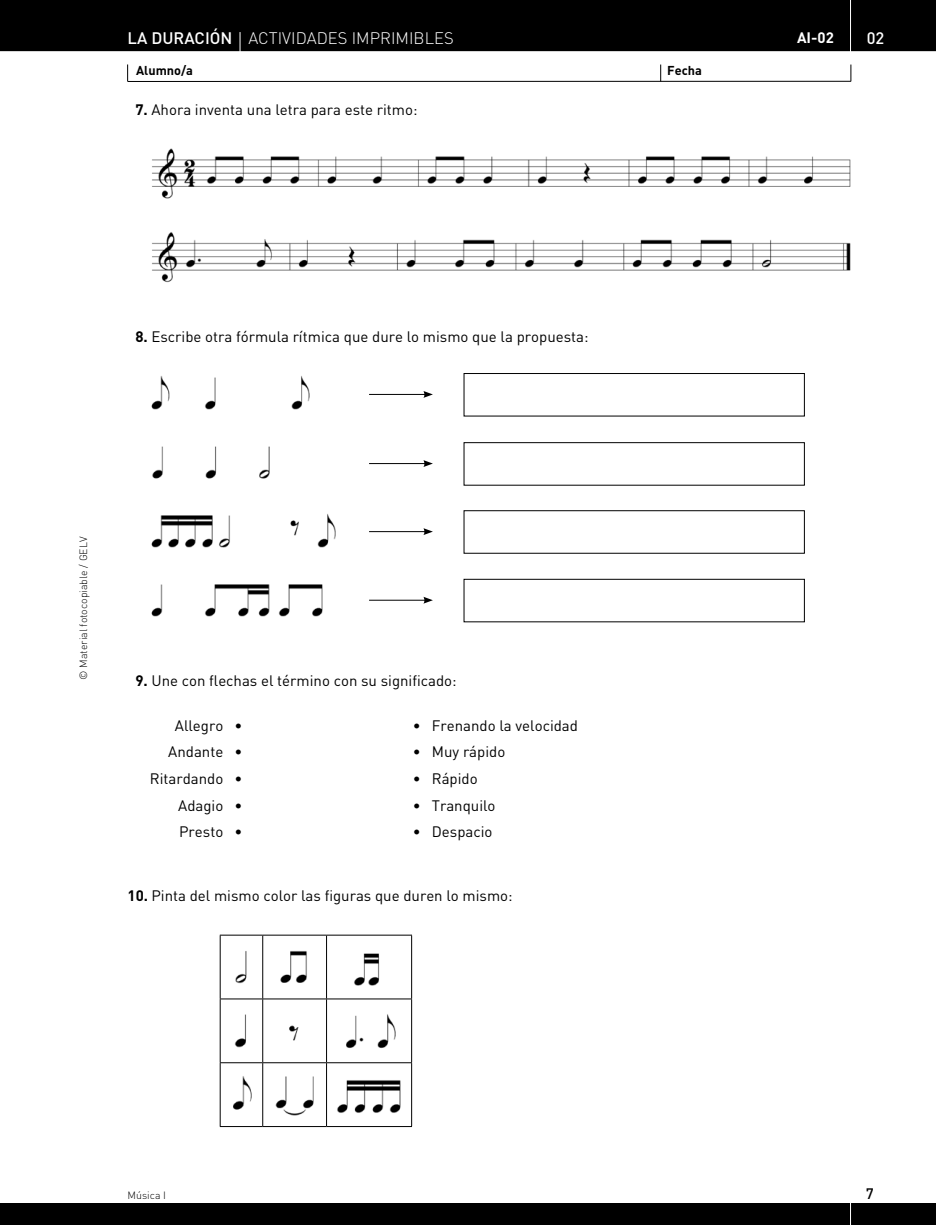
<style>
.page{position:relative;width:936px;height:1225px;background:#fff}
.page>*{position:absolute;margin:0;border:0;box-sizing:border-box;transform-origin:0 0}
.t1{font:300 16.5px "DIN";color:#fff}
.t2{font:500 16.5px "DIN";color:#fff}
.t3{font:15px "DIN";color:#000}
.t4{font:700 15px "DIN";color:#fff}
.t5{font:500 15px "DIN";color:#000}
.t6{font:700 12.75px "DIN";color:#000}
.t7{font:300 10.5px "DIN";color:#000}
.s1{font-weight:500}
.s2{font-weight:700}
</style>
<div class="page">
<div style="left:0;top:1203px;width:935px;height:22px;background:#000"></div>
<div style="left:0;top:0;width:935px;height:51px;background:#000"></div>
<hr style="left:850px;top:0;width:1px;height:52px;background:#fff">
<svg style="left:660px;top:65px;width:1px;height:16px"></svg>
<svg style="left:850px;top:65px;width:1px;height:16px"></svg>
<hr style="left:128px;top:81px;width:722px;height:1px;background:#000">
<svg style="left:127px;top:64px;width:1px;height:17px"></svg>
<hr style="left:850px;top:1186px;width:1px;height:39px;background:#fff">
<svg style="left:240px;top:32px;width:1px;height:20px"></svg>
<img style="left:152px;top:148px;width:698px;height:135px">
<img style="left:151px;top:376px;width:159px;height:34px">
<img style="left:152px;top:446px;width:118px;height:33px">
<img style="left:151px;top:514px;width:185px;height:34px">
<img style="left:151px;top:584px;width:172px;height:33px">
<hr style="left:369px;top:394px;width:57px;height:1px;background:#000">
<svg style="left:423px;top:391px;width:10px;height:7px"></svg>
<hr style="left:369px;top:463px;width:57px;height:1px;background:#000">
<svg style="left:423px;top:460px;width:10px;height:7px"></svg>
<hr style="left:369px;top:531px;width:57px;height:1px;background:#000">
<svg style="left:423px;top:528px;width:10px;height:7px"></svg>
<hr style="left:369px;top:600px;width:57px;height:1px;background:#000">
<svg style="left:423px;top:597px;width:10px;height:6px"></svg>
<div style="left:463px;top:373px;width:341px;height:43px;border:1px solid #000"></div>
<div style="left:463px;top:442px;width:341px;height:43px;border:1px solid #000"></div>
<div style="left:463px;top:510px;width:341px;height:43px;border:1px solid #000"></div>
<div style="left:463px;top:579px;width:341px;height:43px;border:1px solid #000"></div>
<hr style="left:220px;top:934px;width:43px;height:1px;background:#000">
<hr style="left:220px;top:935px;width:1px;height:63px;background:#000">
<hr style="left:263px;top:934px;width:63px;height:1px;background:#000">
<hr style="left:262px;top:935px;width:1px;height:63px;background:#000">
<hr style="left:326px;top:934px;width:86px;height:1px;background:#000">
<hr style="left:326px;top:935px;width:1px;height:63px;background:#000">
<hr style="left:411px;top:935px;width:1px;height:63px;background:#000">
<hr style="left:220px;top:998px;width:43px;height:1px;background:#000">
<hr style="left:220px;top:999px;width:1px;height:63px;background:#000">
<hr style="left:263px;top:998px;width:63px;height:1px;background:#000">
<hr style="left:262px;top:999px;width:1px;height:63px;background:#000">
<hr style="left:326px;top:998px;width:86px;height:1px;background:#000">
<hr style="left:326px;top:999px;width:1px;height:63px;background:#000">
<hr style="left:411px;top:999px;width:1px;height:63px;background:#000">
<hr style="left:220px;top:1062px;width:43px;height:1px;background:#000">
<hr style="left:220px;top:1063px;width:1px;height:63px;background:#000">
<hr style="left:263px;top:1062px;width:63px;height:1px;background:#000">
<hr style="left:262px;top:1063px;width:1px;height:63px;background:#000">
<hr style="left:326px;top:1062px;width:86px;height:1px;background:#000">
<hr style="left:326px;top:1063px;width:1px;height:63px;background:#000">
<hr style="left:411px;top:1063px;width:1px;height:63px;background:#000">
<hr style="left:220px;top:1126px;width:43px;height:1px;background:#000">
<hr style="left:263px;top:1126px;width:63px;height:1px;background:#000">
<hr style="left:326px;top:1126px;width:86px;height:1px;background:#000">
<img style="left:235px;top:951px;width:12px;height:33px">
<img style="left:280px;top:951px;width:27px;height:32px">
<img style="left:354px;top:953px;width:26px;height:33px">
<img style="left:275px;top:1076px;width:39px;height:40px">
<img style="left:337px;top:1080px;width:64px;height:33px">
<img style="left:289px;top:1025px;width:10px;height:16px">
<img style="left:234px;top:1014px;width:12px;height:34px">
<img style="left:346px;top:1014px;width:50px;height:34px">
<img style="left:233px;top:1076px;width:19px;height:34px">
<p class="t1" style="left:128px;top:28px;width:327px"><span class="s1">LA DURACIÓN</span> ACTIVIDADES IMPRIMIBLES</p>
<p class="t4" style="left:797px;top:28px;width:38px">AI-02</p>
<p class="t2" style="left:866px;top:27px;width:19px">02</p>
<p class="t6" style="left:136px;top:62px;width:58px">Alumno/a</p>
<p class="t6" style="left:667px;top:62px;width:36px">Fecha</p>
<p class="t3" style="left:135px;top:100px;width:283px"><span class="s2">7.</span> Ahora inventa una letra para este ritmo:</p>
<p class="t3" style="left:135px;top:328px;width:454px"><span class="s2">8.</span> Escribe otra fórmula rítmica que dure lo mismo que la propuesta:</p>
<p class="t7" style="left:77px;top:680px;width:145px;rotate:-90deg">© Material fotocopiable / GELV</p>
<p class="t3" style="left:135px;top:671px;width:323px"><span class="s2">9.</span> Une con flechas el término con su significado:</p>
<p class="t3" style="left:175px;top:716px;width:69px">Allegro •</p>
<p class="t3" style="left:412px;top:716px;width:167px">• Frenando la velocidad</p>
<p class="t3" style="left:168px;top:742px;width:76px">Andante •</p>
<p class="t3" style="left:412px;top:742px;width:94px">• Muy rápido</p>
<p class="t3" style="left:150px;top:769px;width:94px">Ritardando •</p>
<p class="t3" style="left:412px;top:769px;width:67px">• Rápido</p>
<p class="t3" style="left:178px;top:795px;width:66px">Adagio •</p>
<p class="t3" style="left:412px;top:795px;width:84px">• Tranquilo</p>
<p class="t3" style="left:179px;top:822px;width:65px">Presto •</p>
<p class="t3" style="left:412px;top:822px;width:81px">• Despacio</p>
<p class="t3" style="left:128px;top:886px;width:386px"><span class="s2">10.</span> Pinta del mismo color las figuras que duren lo mismo:</p>
<p class="t7" style="left:128px;top:1188px;width:40px">Música I</p>
<p class="t5" style="left:865px;top:1184px;width:9px">7</p>
</div>
